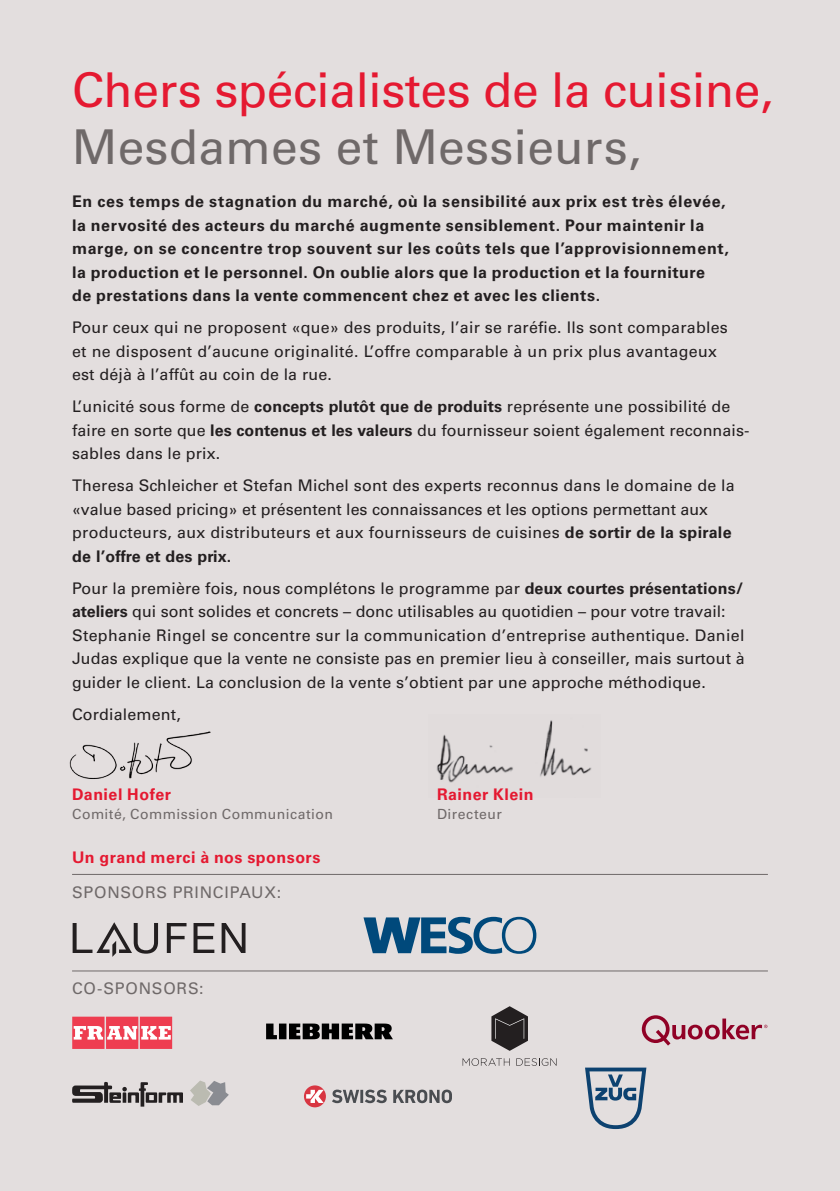
<style>
.page{position:relative;width:840px;height:1191px;background:#fff}
.page>*{position:absolute;margin:0;border:0;box-sizing:border-box;transform-origin:0 0}
.TI_Zusatz_24_28_5pt{font:48px "Univers LT Pro 55 Roman";letter-spacing:-.01em;color:#e51931}
.TI_Zusatz_24_28_5pt-2{font:48px "Univers LT Pro 55 Roman";letter-spacing:.005em;color:#6f6969}
.GS_Schwarz_8_11_75pt{font:16px/23.6px "Univers LT Pro 55 Roman";letter-spacing:.01em;color:#231f20}
.GS_Auszeichnung_Schw{font:700 16px/23.6px "Univers LT Pro 65";letter-spacing:.04em;color:#231f20}
.GS_Auszeichnung_Rot{font:700 16px "Univers LT Pro 65";letter-spacing:.03em;color:#e51931}
.UT_Grau_Linie_8_14_5{font:16px "Univers LT Pro 55 Roman";letter-spacing:.045em;color:#6f6969}
.Bildlegende___Namen{font:14px "Univers LT Pro 55 Roman";letter-spacing:.03em;color:#6f6969}
.s1{font-family:"Univers LT Pro 65";font-weight:700}
</style>
<div class="page">
<div style="left:0;top:0;width:839px;height:1191px;background:#e3dede"></div>
<img style="left:436px;top:720px;width:156px;height:63px">
<img style="left:69px;top:731px;width:142px;height:48px">
<svg style="left:167px;top:923px;width:19px;height:30px"></svg>
<svg style="left:193px;top:923px;width:21px;height:30px"></svg>
<svg style="left:221px;top:923px;width:24px;height:30px"></svg>
<svg style="left:73px;top:922px;width:85px;height:35px"></svg>
<svg style="left:363px;top:916px;width:173px;height:37px"></svg>
<hr style="left:72px;top:874px;width:695px;height:1px;background:#6f6969">
<hr style="left:72px;top:970px;width:695px;height:1px;background:#6f6969">
<svg style="left:72px;top:1016px;width:100px;height:33px"></svg>
<svg style="left:462px;top:1058px;width:47px;height:8px"></svg>
<svg style="left:516px;top:1058px;width:40px;height:8px"></svg>
<svg style="left:491px;top:1006px;width:36px;height:44px"></svg>
<svg style="left:585px;top:1067px;width:61px;height:62px"></svg>
<svg style="left:266px;top:1023px;width:127px;height:16px"></svg>
<svg style="left:304px;top:1085px;width:22px;height:22px"></svg>
<svg style="left:306px;top:1089px;width:17px;height:14px"></svg>
<svg style="left:332px;top:1089px;width:54px;height:14px"></svg>
<svg style="left:393px;top:1089px;width:59px;height:14px"></svg>
<svg style="left:641px;top:1015px;width:126px;height:30px"></svg>
<svg style="left:72px;top:1081px;width:111px;height:25px"></svg>
<svg style="left:190px;top:1080px;width:39px;height:26px"></svg>
<p class="TI_Zusatz_24_28_5pt" style="left:72px;top:56px;width:702px">Chers spécialistes de la cuisine,</p>
<p class="TI_Zusatz_24_28_5pt-2" style="left:72px;top:113px;width:570px">Mesdames et Messieurs,</p>
<p class="GS_Auszeichnung_Schw" style="left:72px;top:189px;width:658px">En ces temps de stagnation du marché, où la sensibilité aux prix est très élevée, la nervosité des acteurs du marché augmente sensiblement. Pour maintenir la marge, on se concentre trop souvent sur les coûts tels que l’approvisionnement, la production et le personnel. On oublie alors que la production et la fourniture<br>de prestations dans la vente commencent chez et avec les clients.</p>
<p class="GS_Schwarz_8_11_75pt" style="left:72px;top:315px;width:657px">Pour ceux qui ne proposent «que» des produits, l’air se raréfie. Ils sont comparables et ne disposent d’aucune originalité. L’offre comparable à un prix plus avantageux est déjà à l’affût au coin de la rue.</p>
<p class="GS_Schwarz_8_11_75pt" style="left:72px;top:394px;width:678px">L’unicité sous forme de <span class="s1">concepts plutôt que de produits</span> représente une possibilité de faire en sorte que <span class="s1">les contenus et les valeurs</span> du fournisseur soient également reconnais&shy;sables dans le prix.</p>
<p class="GS_Schwarz_8_11_75pt" style="left:72px;top:473px;width:664px">Theresa Schleicher et Stefan Michel sont des experts reconnus dans le domaine de la «value based pricing» et présentent les connaissances et les options permettant aux producteurs, aux distributeurs et aux fournisseurs de cuisines <span class="s1">de sortir de la spirale de l’offre et des prix.</span></p>
<p class="GS_Schwarz_8_11_75pt" style="left:72px;top:576px;width:674px">Pour la première fois, nous complétons le programme par <span class="s1">deux courtes présentations/ ateliers</span> qui sont solides et concrets – donc utilisables au quotidien – pour votre travail:<br>Stephanie Ringel se concentre sur la communication d’entreprise authentique. Daniel Judas explique que la vente ne consiste pas en premier lieu à conseiller, mais surtout à guider le client. La conclusion de la vente s’obtient par une approche méthodique.</p>
<p class="GS_Schwarz_8_11_75pt" style="left:72px;top:702px;width:110px">Cordialement,</p>
<p class="GS_Auszeichnung_Rot" style="left:72px;top:783px;width:100px">Daniel Hofer</p>
<p class="Bildlegende___Namen" style="left:72px;top:804px;width:262px">Comité, Commission Communication</p>
<p class="GS_Auszeichnung_Rot" style="left:72px;top:846px;width:250px">Un grand merci à nos sponsors</p>
<p class="UT_Grau_Linie_8_14_5" style="left:72px;top:881px;width:210px">SPONSORS PRINCIPAUX:</p>
<p class="UT_Grau_Linie_8_14_5" style="left:72px;top:977px;width:133px">CO-SPONSORS:</p>
<p class="GS_Auszeichnung_Rot" style="left:437px;top:783px;width:98px">Rainer Klein</p>
<p class="Bildlegende___Namen" style="left:437px;top:804px;width:66px">Directeur</p>
</div>
